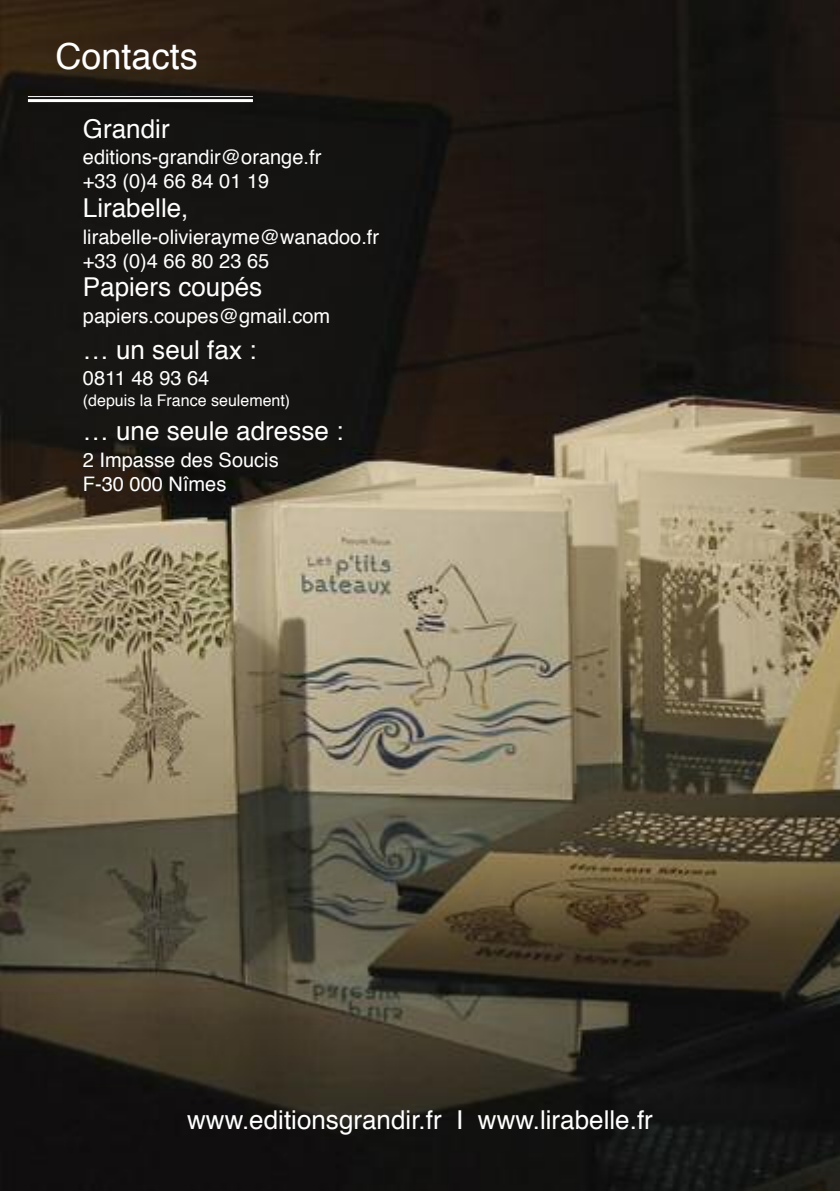
<style>
.page{position:relative;width:840px;height:1191px;background:#fff}
.page>*{position:absolute;margin:0;border:0;box-sizing:border-box;transform-origin:0 0}
.t1{font:36px "Helvetica";color:#fff}
.t2{font:26px "Helvetica";color:#fff}
.t3{font:20px/24px "Helvetica";color:#fff}
.t4{font:16px "Helvetica";color:#fff}
</style>
<div class="page">
<img style="left:0;top:0;width:839px;height:1191px">
<hr style="left:28px;top:96px;width:225px;height:1px;background:#fff">
<hr style="left:28px;top:99px;width:225px;height:3px;background:#fff">
<h1 class="t1" style="left:55px;top:41px;width:144px">Contacts</h1>
<h2 class="t2" style="left:83px;top:118px;width:88px">Grandir</h2>
<p class="t3" style="left:83px;top:147px;width:240px">editions-grandir@orange.fr +33 (0)4 66 84 01 19</p>
<h2 class="t2" style="left:83px;top:197px;width:107px">Lirabelle,</h2>
<p class="t3" style="left:83px;top:226px;width:297px">lirabelle-olivierayme@wanadoo.fr +33 (0)4 66 80 23 65</p>
<h2 class="t2" style="left:83px;top:276px;width:181px">Papiers coupés</h2>
<p class="t3" style="left:83px;top:305px;width:249px">papiers.coupes@gmail.com</p>
<h2 class="t2" style="left:83px;top:338px;width:175px">… un seul fax :</h2>
<p class="t3" style="left:83px;top:368px;width:128px">0811 48 93 64</p>
<p class="t4" style="left:83px;top:394px;width:209px">(depuis la France seulement)</p>
<h2 class="t2" style="left:83px;top:420px;width:262px">… une seule adresse :</h2>
<p class="t3" style="left:83px;top:449px;width:197px">2 Impasse des Soucis<br>F-30 000 Nîmes</p>
<h2 class="t2" style="left:187px;top:1109px;width:467px">www.editionsgrandir.fr I www.lirabelle.fr</h2>
</div>
